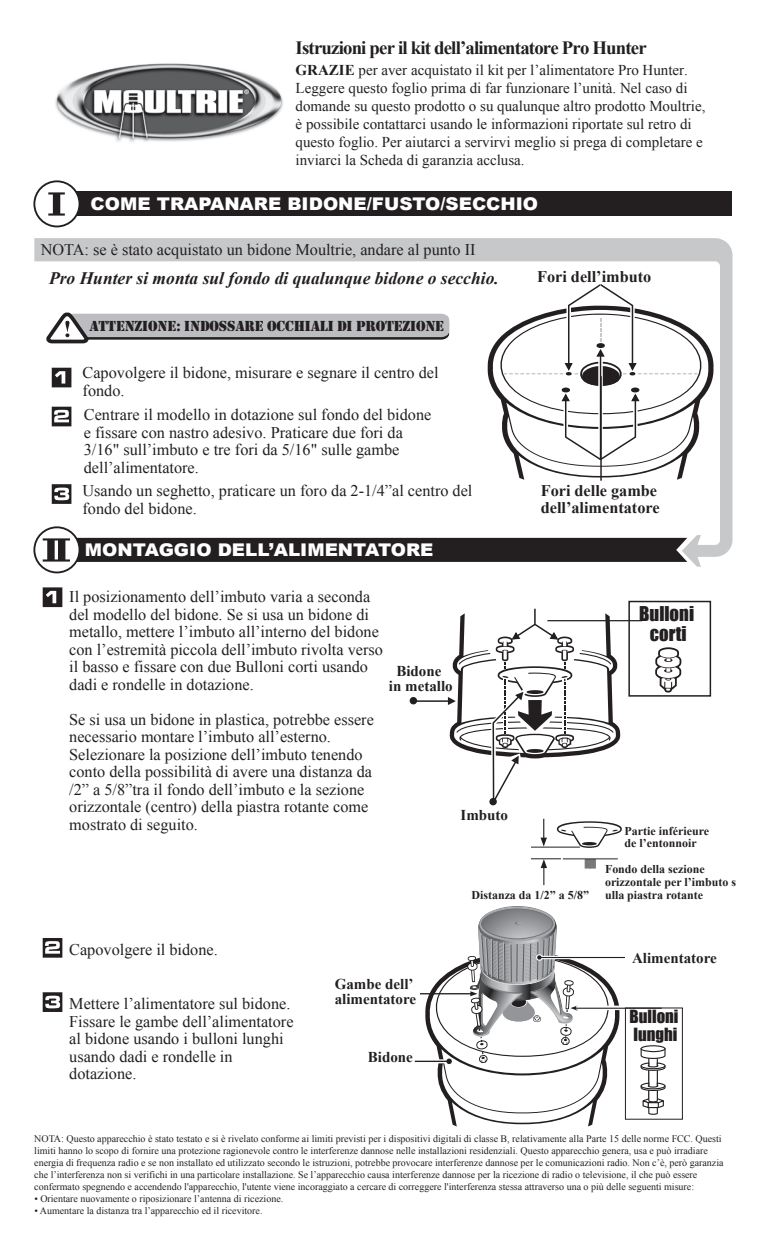
<style>
.page{position:relative;width:765px;height:1260px;background:#fff}
.page>*{position:absolute;margin:0;border:0;box-sizing:border-box;transform-origin:0 0}
.t1{font:700 18.75px "Times New Roman";letter-spacing:-.045em;color:#231f20}
.t2{font:18.75px/20px "Impact";color:#231f20;text-align:center}
.t3{font:900 17.5px "Arial";color:#fff;scale:1.05 1}
.t4{font:italic 700 17.5px "Times New Roman";color:#231f20}
.t5{font:16.75px/17.9px "Impact";color:#231f20}
.t6{font:16.25px/17.5px "Times New Roman";color:#231f20}
.t7{font:700 16.25px/16.2px "Times New Roman";color:#231f20}
.t8{font:15px/18px "Times New Roman";color:#231f20}
.t9{font:700 15px/15px "Times New Roman";color:#231f20;text-align:center}
.t10{font:15px "Stencil";letter-spacing:-.01em;color:#231f20}
.t11{font:700 12px/12px "Times New Roman";color:#231f20}
.t12{font:10px/12px "Times New Roman";color:#231f20}
.s1{font-weight:700}
</style>
<div class="page">
<img style="left:55px;top:63px;width:228px;height:79px">
<svg style="left:34px;top:238px;width:698px;height:329px"></svg>
<div style="left:72px;top:192px;width:660px;height:24px;background:#231f20"></div>
<div style="left:34px;top:181px;width:46px;height:45px;background:#fff;border-radius:50%"></div>
<div style="left:33px;top:180px;width:47px;height:47px;border:2px solid #231f20;border-radius:50%"></div>
<svg style="left:34px;top:527px;width:46px;height:45px"></svg>
<div style="left:33px;top:526px;width:47px;height:47px;border:2px solid #231f20;border-radius:50%"></div>
<svg style="left:48px;top:192px;width:17px;height:24px"></svg>
<svg style="left:43px;top:538px;width:644px;height:24px;background:#2b2728"></svg>
<svg style="left:43px;top:992px;width:19px;height:20px"></svg>
<svg style="left:43px;top:587px;width:19px;height:20px"></svg>
<svg style="left:43px;top:938px;width:19px;height:20px"></svg>
<svg style="left:655px;top:647px;width:26px;height:46px"></svg>
<hr style="left:410px;top:700px;width:39px;height:2px;background:#231f20">
<div style="left:628px;top:601px;width:83px;height:96px;border:2px solid #231f20"></div>
<div style="left:410px;top:697px;width:7px;height:7px;border:1px solid #231f20;border-radius:50%"></div>
<svg style="left:447px;top:608px;width:173px;height:197px"></svg>
<svg style="left:52px;top:368px;width:19px;height:19px"></svg>
<svg style="left:52px;top:407px;width:19px;height:19px"></svg>
<svg style="left:52px;top:484px;width:19px;height:20px"></svg>
<svg style="left:45px;top:311px;width:404px;height:34px"></svg>
<div style="left:625px;top:1007px;width:58px;height:113px;border:1px solid #231f20"></div>
<div style="left:641px;top:1045px;width:25px;height:7px;border:1px solid #231f20;border-radius:50%"></div>
<svg style="left:640px;top:1047px;width:26px;height:68px"></svg>
<hr style="left:415px;top:1061px;width:34px;height:1px;background:#231f20">
<svg style="left:420px;top:906px;width:205px;height:221px"></svg>
<svg style="left:576px;top:1006px;width:47px;height:4px"></svg>
<hr style="left:576px;top:1008px;width:86px;height:1px;background:#231f20">
<hr style="left:547px;top:620px;width:95px;height:1px;background:#231f20">
<hr style="left:563px;top:858px;width:55px;height:1px;background:#231f20">
<div style="left:585px;top:859px;width:11px;height:10px;background:#7b7879"></div>
<hr style="left:531px;top:847px;width:49px;height:1px;background:#231f20">
<hr style="left:531px;top:859px;width:30px;height:1px;background:#231f20">
<svg style="left:541px;top:859px;width:6px;height:26px"></svg>
<svg style="left:541px;top:819px;width:6px;height:28px"></svg>
<svg style="left:554px;top:821px;width:68px;height:27px"></svg>
<svg style="left:482px;top:306px;width:238px;height:174px"></svg>
<svg style="left:504px;top:278px;width:194px;height:188px"></svg>
<hr style="left:600px;top:356px;width:1px;height:104px;background:#231f20">
<hr style="left:600px;top:376px;width:2px;height:105px;background:#231f20">
<p class="t1" style="left:296px;top:35px;width:353px">Istruzioni per il kit dell’alimentatore Pro Hunter</p>
<p class="t8" style="left:296px;top:60px;width:411px"><span class="s1">GRAZIE</span> per aver acquistato il kit per l’alimentatore Pro Hunter.<br>Leggere questo foglio prima di far funzionare l’unità. Nel caso di domande su questo prodotto o su qualunque altro prodotto Moultrie, è possibile contattarci usando le informazioni riportate sul retro di questo foglio. Per aiutarci a servirvi meglio si prega di completare e inviarci la Scheda di garanzia acclusa.</p>
<p class="t3" style="left:91px;top:195px;width:428px">COME TRAPANARE BIDONE/FUSTO/SECCHIO</p>
<p class="t6" style="left:41px;top:240px;width:436px">NOTA: se è stato acquistato un bidone Moultrie, andare al punto II</p>
<p class="t4" style="left:49px;top:266px;width:451px">Pro Hunter si monta sul fondo di qualunque bidone o secchio.</p>
<p class="t10" style="left:89px;top:318px;width:356px">ATTENZIONE: INDOSSARE OCCHIALI DI PROTEZIONE</p>
<p class="t6" style="left:83px;top:364px;width:358px">Capovolgere il bidone, misurare e segnare il centro del fondo.</p>
<p class="t6" style="left:84px;top:406px;width:349px">Centrare il modello in dotazione sul fondo del bidone e fissare con nastro adesivo. Praticare due fori da 3/16" sull’imbuto e tre fori da 5/16" sulle gambe dell’alimentatore.</p>
<p class="t6" style="left:83px;top:482px;width:391px">Usando un seghetto, praticare un foro da 2-1/4”al centro del fondo del bidone.</p>
<p class="t3" style="left:85px;top:540px;width:334px">MONTAGGIO DELL’ALIMENTATORE</p>
<p class="t7" style="left:537px;top:268px;width:116px">Fori dell’imbuto</p>
<p class="t7" style="left:541px;top:482px;width:120px">Fori delle gambe dell’alimentatore</p>
<p class="t6" style="left:69px;top:588px;width:315px">Il posizionamento dell’imbuto varia a seconda del modello del bidone. Se si usa un bidone di metallo, mettere l’imbuto all’interno del bidone con l’estremità piccola dell’imbuto rivolta verso il basso e fissare con due Bulloni corti usando dadi e rondelle in dotazione.</p>
<p class="t6" style="left:69px;top:710px;width:306px">Se si usa un bidone in plastica, potrebbe essere necessario montare l’imbuto all’esterno.<br>Selezionare la posizione dell’imbuto tenendo conto della possibilità di avere una distanza da /2” a 5/8”tra il fondo dell’imbuto e la sezione orizzontale (centro) della piastra rotante come mostrato di seguito.</p>
<p class="t9" style="left:389px;top:663px;width:65px">Bidone<br>in metallo</p>
<p class="t9" style="left:461px;top:807px;width:49px">Imbuto</p>
<p class="t2" style="left:639px;top:603px;width:56px">Bulloni corti</p>
<p class="t11" style="left:625px;top:825px;width:86px">Partie inférieure de l’entonnoir</p>
<p class="t11" style="left:605px;top:862px;width:133px;line-height:13px">Fondo della sezione orizzontale per l’imbuto s</p>
<p class="t11" style="left:471px;top:889px;width:119px">Distanza da 1/2” a 5/8”</p>
<p class="t11" style="left:605px;top:889px;width:100px">ulla piastra rotante</p>
<p class="t6" style="left:69px;top:941px;width:150px">Capovolgere il bidone.</p>
<p class="t6" style="left:69px;top:995px;width:226px">Mettere l’alimentatore sul bidone.<br>Fissare le gambe dell’alimentatore al bidone usando i bulloni lunghi usando dadi e rondelle in dotazione.</p>
<p class="t9" style="left:335px;top:976px;width:83px;text-align:left">Gambe dell’ alimentatore</p>
<p class="t9" style="left:368px;top:1049px;width:47px">Bidone</p>
<p class="t9" style="left:632px;top:950px;width:86px">Alimentatore</p>
<p class="t5" style="left:630px;top:1008px;width:50px">Bulloni lunghi</p>
<p class="t12" style="left:34px;top:1132px;width:691px">NOTA: Questo apparecchio è stato testato e si è rivelato conforme ai limiti previsti per i dispositivi digitali di classe B, relativamente alla Parte 15 delle norme FCC. Questi limiti hanno lo scopo di fornire una protezione ragionevole contro le interferenze dannose nelle installazioni residenziali. Questo apparecchio genera, usa e può irradiare energia di frequenza radio e se non installato ed utilizzato secondo le istruzioni, potrebbe provocare interferenze dannose per le comunicazioni radio. Non c’è, però garanzia che l’interferenza non si verifichi in una particolare installazione. Se l’apparecchio causa interferenze dannose per la ricezione di radio o televisione, il che può essere confermato spegnendo e accendendo l'apparecchio, l'utente viene incoraggiato a cercare di correggere l'interferenza stessa attraverso una o più delle seguenti misure:</p>
<p class="t12" style="left:34px;top:1192px;width:250px">• Orientare nuovamente o riposizionare l’antenna di ricezione.</p>
<p class="t12" style="left:34px;top:1204px;width:230px">• Aumentare la distanza tra l’apparecchio ed il ricevitore.</p>
</div>
